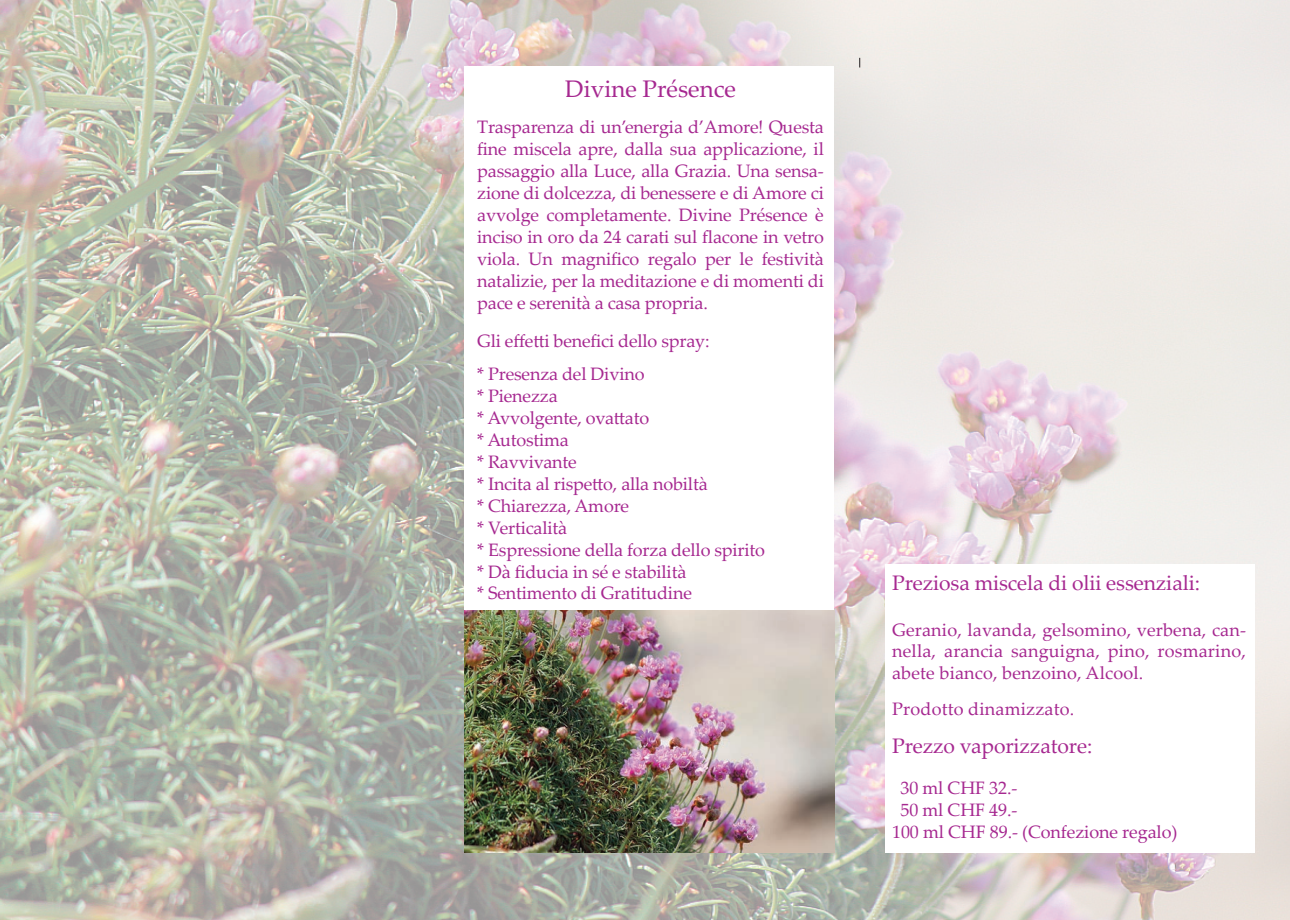
<style>
.page{position:relative;width:1290px;height:920px;background:#fff}
.page>*{position:absolute;margin:0;border:0;box-sizing:border-box;transform-origin:0 0}
.t1{font:24px "Palatino Linotype";color:#a62890}
.t2{font:21px "Palatino Linotype";letter-spacing:-.005em;color:#a62890}
.t3{font:18px/21.9px "Palatino Linotype";letter-spacing:-.01em;color:#a62890;text-align:justify}
.t4{font:18px "Palatino Linotype";letter-spacing:.01em;color:#a62890}
</style>
<div class="page">
<img style="left:0;top:0;width:1290px;height:920px">
<img style="left:464px;top:609px;width:370px;height:243px">
<div style="left:885px;top:564px;width:370px;height:288px;background:#fff"></div>
<div style="left:464px;top:66px;width:370px;height:543px;background:#fff"></div>
<h1 class="t1" style="left:565px;top:80px;width:172px">Divine Présence</h1>
<p class="t3" style="left:477px;top:118px;width:348px">Trasparenza di un’energia d’Amore! Questa fine miscela apre, dalla sua applicazione, il passaggio alla Luce, alla Grazia. Una sensa&shy;zione di dolcezza, di benessere e di Amore ci avvolge completamente. Divine Présence è inciso in oro da 24 carati sul flacone in vetro viola. Un magnifico regalo per le festività natalizie, per la meditazione e di momenti di pace e serenità a casa propria.</p>
<p class="t3" style="left:477px;top:327px;width:234px;line-height:32.8px">Gli effetti benefici dello spray: * Presenza del Divino</p>
<p class="t3" style="left:477px;top:387px;width:289px;text-align:left">* Pienezza<br>* Avvolgente, ovattato<br>* Autostima<br>* Ravvivante<br>* Incita al rispetto, alla nobiltà<br>* Chiarezza, Amore<br>* Verticalità<br>* Espressione della forza dello spirito * Dà fiducia in sé e stabilità<br>* Sentimento di Gratitudine</p>
<p class="t2" style="left:892px;top:575px;width:309px">Preziosa miscela di olii essenziali:</p>
<p class="t3" style="left:892px;top:621px;width:355px">Geranio, lavanda, gelsomino, verbena, can&shy;nella, arancia sanguigna, pino, rosmarino, abete bianco, benzoino, Alcool.</p>
<p class="t4" style="left:892px;top:702px;width:184px">Prodotto dinamizzato.</p>
<p class="t2" style="left:892px;top:737px;width:202px">Prezzo vaporizzatore:</p>
<p class="t3" style="left:900px;top:779px;width:119px">30 ml CHF 32.-</p>
<p class="t3" style="left:900px;top:801px;width:119px">50 ml CHF 49.-</p>
<p class="t3" style="left:892px;top:823px;width:287px">100 ml CHF 89.- (Confezione regalo)</p>
</div>
